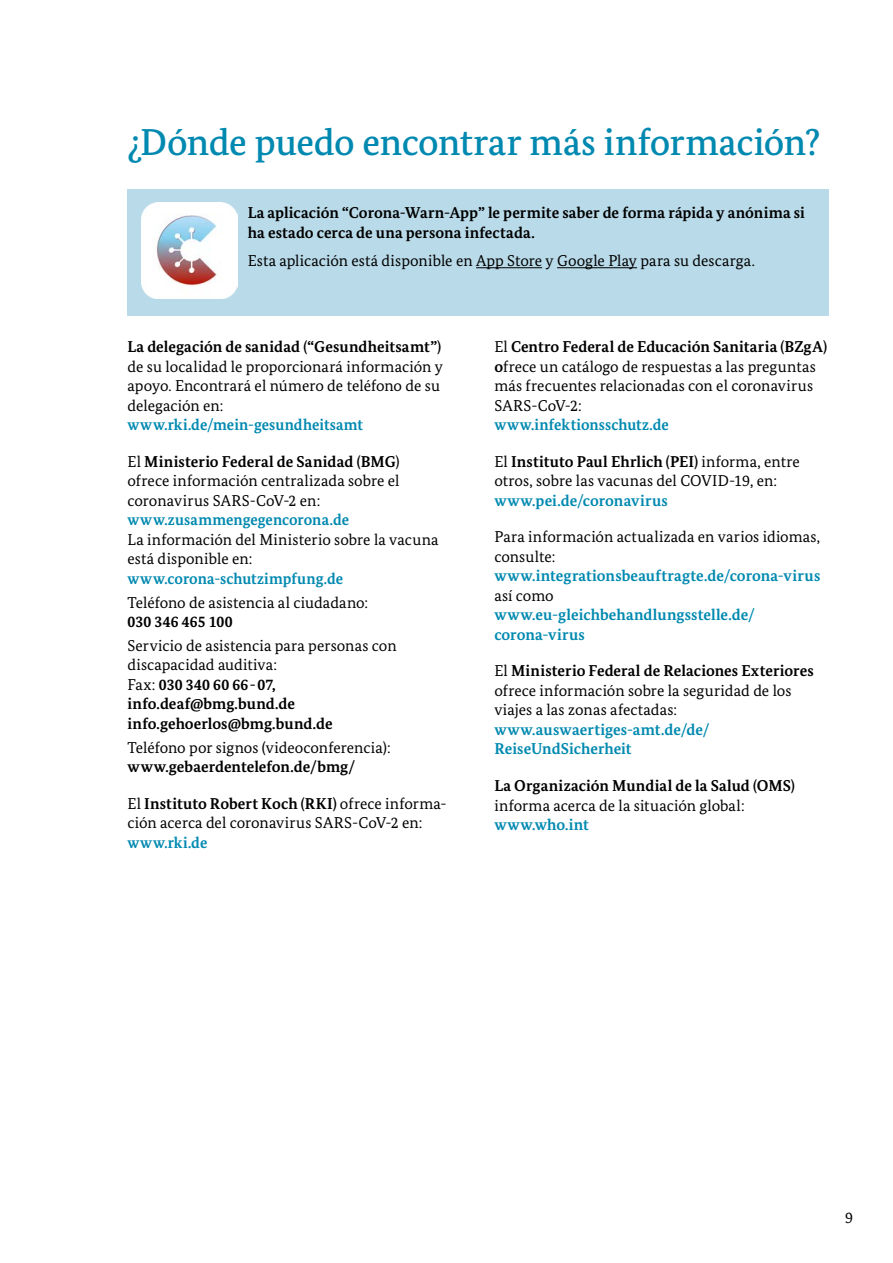
<style>
.page{position:relative;width:893px;height:1263px;background:#fff}
.page>*{position:absolute;margin:0;border:0;box-sizing:border-box;transform-origin:0 0}
.H2_Head_2_BMG{font:500 37.5px "Bundes Serif";letter-spacing:-.01em;color:#0089b0}
.P_Fließ_BMG{font:15.75px/19.5px "Bundes Serif";letter-spacing:.005em;color:#000}
.P_Fließ_BMG-2{font:700 15.75px/19.5px "Bundes Serif";letter-spacing:.005em;color:#000}
.P_Fließ_BMG-3{font:700 15.75px/19.5px "Bundes Serif";letter-spacing:.005em;color:#0089b0}
.s1{font-weight:700}
.s2{font-weight:700;color:#0089b0}
.s3{font-weight:400;color:#000}
.s4{font-weight:400}
.s5{color:#0089b0}
</style>
<div class="page">
<div style="left:128px;top:189px;width:701px;height:126px;background:#b9dae8"></div>
<img style="left:141px;top:202px;width:97px;height:96px">
<hr style="left:476px;top:267px;width:66px;height:1px;background:#000">
<hr style="left:557px;top:267px;width:80px;height:1px;background:#000">
<h2 class="H2_Head_2_BMG" style="left:128px;top:119px;width:694px">¿Dónde puedo encontrar más información?</h2>
<p class="P_Fließ_BMG-2" style="left:248px;top:203px;width:559px">La aplicación “Corona-Warn-App” le permite saber de forma rápida y anónima si ha estado cerca de una persona infectada.</p>
<p class="P_Fließ_BMG" style="left:248px;top:250px;width:509px">Esta aplicación está disponible en App Store y Google Play para su descarga.</p>
<p class="P_Fließ_BMG" style="left:128px;top:337px;width:317px"><span class="s1">La delegación de sanidad (“Gesundheitsamt”) </span>de su localidad le proporcionará información y apoyo. Encontrará el número de teléfono de su delegación en: <span class="s2">www.rki.de/mein-gesundheitsamt</span></p>
<p class="P_Fließ_BMG" style="left:128px;top:452px;width:274px">El <span class="s1">Ministerio Federal de Sanidad (BMG</span>) ofrece información centralizada sobre el coronavirus SARS-CoV-2 en: <span class="s2">www.zusammengegencorona.de</span></p>
<p class="P_Fließ_BMG" style="left:128px;top:530px;width:312px">La información del Ministerio sobre la vacuna está disponible en:</p>
<p class="P_Fließ_BMG-3" style="left:128px;top:569px;width:217px">www.corona-schutzimpfung.de</p>
<p class="P_Fließ_BMG" style="left:128px;top:592px;width:242px">Teléfono de asistencia al ciudadano:<br><span class="s1">030 346 465 100</span></p>
<p class="P_Fließ_BMG" style="left:128px;top:636px;width:271px">Servicio de asistencia para personas con discapacidad auditiva:<br>Fax: <span class="s1">030 340 60 66-07, info.deaf@bmg.bund.de</span></p>
<p class="P_Fließ_BMG-2" style="left:128px;top:714px;width:207px">info.gehoerlos@bmg.bund.de</p>
<p class="P_Fließ_BMG" style="left:128px;top:737px;width:265px">Teléfono por signos (videoconferencia): <span class="s1">www.gebaerdentelefon.de/bmg/</span></p>
<p class="P_Fließ_BMG" style="left:128px;top:793px;width:321px">El <span class="s1">Instituto Robert Koch (RKI)</span> ofrece informa&shy;ción acerca del coronavirus SARS-CoV-2 en: <span class="s2">www.rki.de</span></p>
<p class="P_Fließ_BMG" style="left:494px;top:337px;width:334px">El <span class="s1">Centro Federal de Educación Sanitaria (BZgA) o</span>frece un catálogo de respuestas a las preguntas más frecuentes relacionadas con el coronavirus SARS-CoV-2:<br><span class="s2">www.infektionsschutz.de</span></p>
<p class="P_Fließ_BMG" style="left:494px;top:452px;width:307px">El <span class="s1">Instituto Paul Ehrlich (PEI)</span> informa, entre otros, sobre las vacunas del COVID-19, en: <span class="s2">www.pei.de/coronavirus</span></p>
<p class="P_Fließ_BMG-3" style="left:494px;top:527px;width:327px"><span class="s3">Para información actualizada en varios idiomas, consulte: </span>www.integrationsbeauftragte.de/corona-virus <span class="s3">así como<br></span>www.eu-gleichbehandlungsstelle.de/ corona-virus</p>
<p class="P_Fließ_BMG" style="left:494px;top:661px;width:321px">El <span class="s1">Ministerio Federal de Relaciones Exteriores </span>ofrece información sobre la seguridad de los viajes a las zonas afectadas: <span class="s2">www.auswaertiges-amt.de/de/ ReiseUndSicherheit</span></p>
<p class="P_Fließ_BMG-2" style="left:494px;top:776px;width:302px">La Organización Mundial de la Salud (OMS) <span class="s4">informa acerca de la situación global: </span><span class="s5">www.who.int</span></p>
<p class="P_Fließ_BMG" style="left:845px;top:1208px;width:9px">9</p>
</div>
